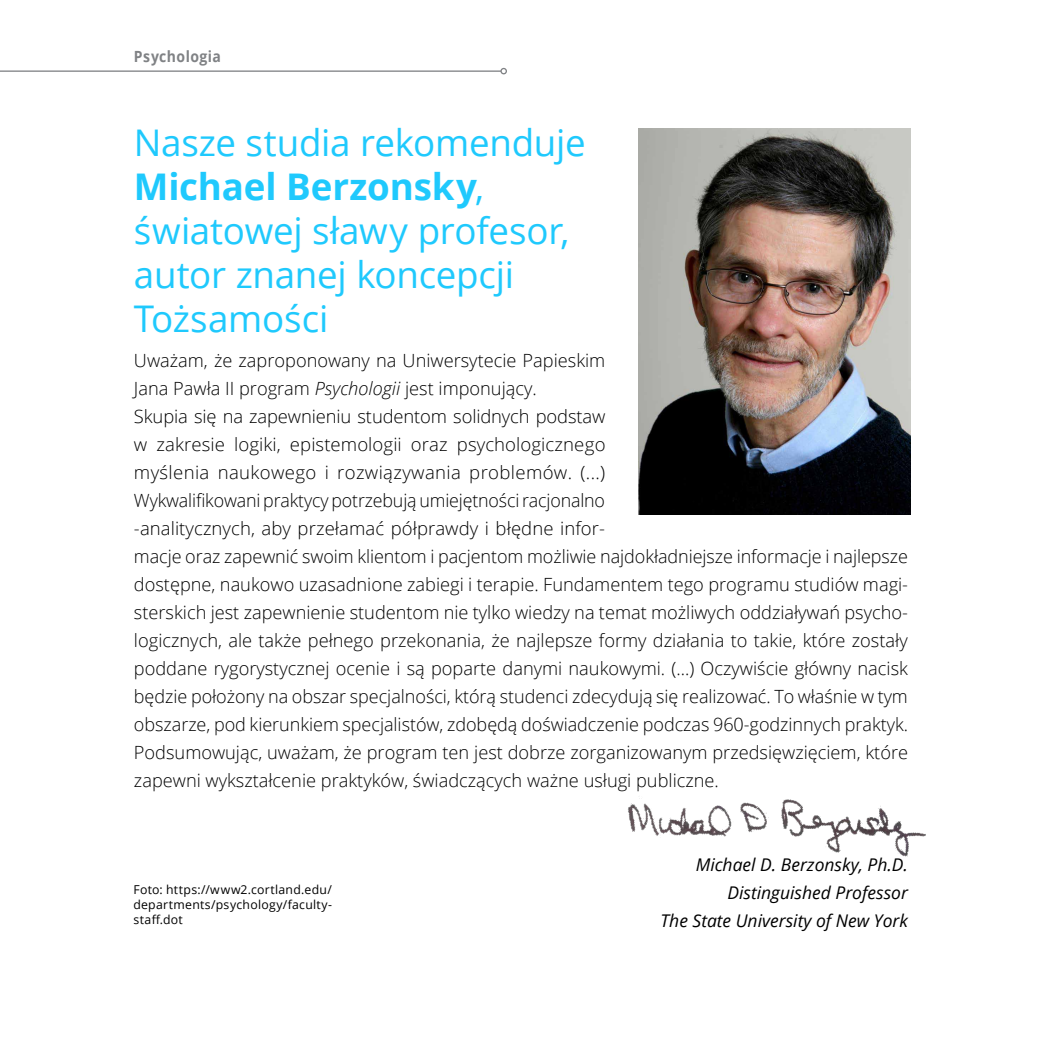
<style>
.page{position:relative;width:1042px;height:1042px;background:#fff}
.page>*{position:absolute;margin:0;border:0;box-sizing:border-box;transform-origin:0 0}
.t1{font:36.75px/44.1px "Open Sans";letter-spacing:-.005em;color:#1fc9fd}
.t2{font:300 18.2px/28px "Open Sans";color:#000}
.t3{font:italic 17.5px/28px "Open Sans";color:#000;text-align:right}
.t4{font:700 15.4px "Open Sans";letter-spacing:.035em;color:#808285;scale:.91 1}
.t5{font:12.25px/14.7px "Open Sans";letter-spacing:.02em;color:#000;text-align:justify}
.s1{font-weight:700}
.s2{font-style:italic}
</style>
<div class="page">
<img style="left:638px;top:128px;width:272px;height:386px">
<img style="left:617px;top:780px;width:309px;height:77px">
<hr style="left:0;top:70px;width:501px;height:2px;background:#808285">
<div style="left:500px;top:68px;width:7px;height:6px;border:1px solid #808285;border-radius:50%"></div>
<p class="t4" style="left:134px;top:45px;width:97px">Psychologia</p>
<h1 class="t1" style="left:134px;top:120px;width:453px">Nasze studia rekomenduje<br><span class="s1">Michael Berzonsky</span>, światowej sławy profesor, autor znanej koncepcji<br>Tożsamości</h1>
<p class="t2" style="left:134px;top:346px;width:776px">Uważam, że zaproponowany na Uniwersytecie Papieskim<br>Jana Pawła II program <span class="s2">Psychologii</span> jest imponujący.<br>Skupia się na zapewnieniu studentom solidnych podstaw<br>w zakresie logiki, epistemologii oraz psychologicznego<br>myślenia naukowego i rozwiązywania problemów. (...)<br>Wykwalifikowani praktycy potrzebują umiejętności racjonalno<br>-analitycznych, aby przełamać półprawdy i błędne infor-<br>macje oraz zapewnić swoim klientom i pacjentom możliwie najdokładniejsze informacje i najlepsze dostępne, naukowo uzasadnione zabiegi i terapie. Fundamentem tego programu studiów magi&shy;sterskich jest zapewnienie studentom nie tylko wiedzy na temat możliwych oddziaływań psycho&shy;logicznych, ale także pełnego przekonania, że najlepsze formy działania to takie, które zostały poddane rygorystycznej ocenie i są poparte danymi naukowymi. (...) Oczywiście główny nacisk będzie położony na obszar specjalności, którą studenci zdecydują się realizować. To właśnie w tym obszarze, pod kierunkiem specjalistów, zdobędą doświadczenie podczas 960-godzinnych praktyk.<br>Podsumowując, uważam, że program ten jest dobrze zorganizowanym przedsięwzięciem, które zapewni wykształcenie praktyków, świadczących ważne usługi publiczne.</p>
<p class="t5" style="left:133px;top:882px;width:200px">Foto: https://www2.cortland.edu/ departments/psychology/faculty&shy;staff.dot</p>
<p class="t3" style="left:660px;top:850px;width:249px">Michael D. Berzonsky, Ph.D.<br>Distinguished Professor<br>The State University of New York</p>
</div>
